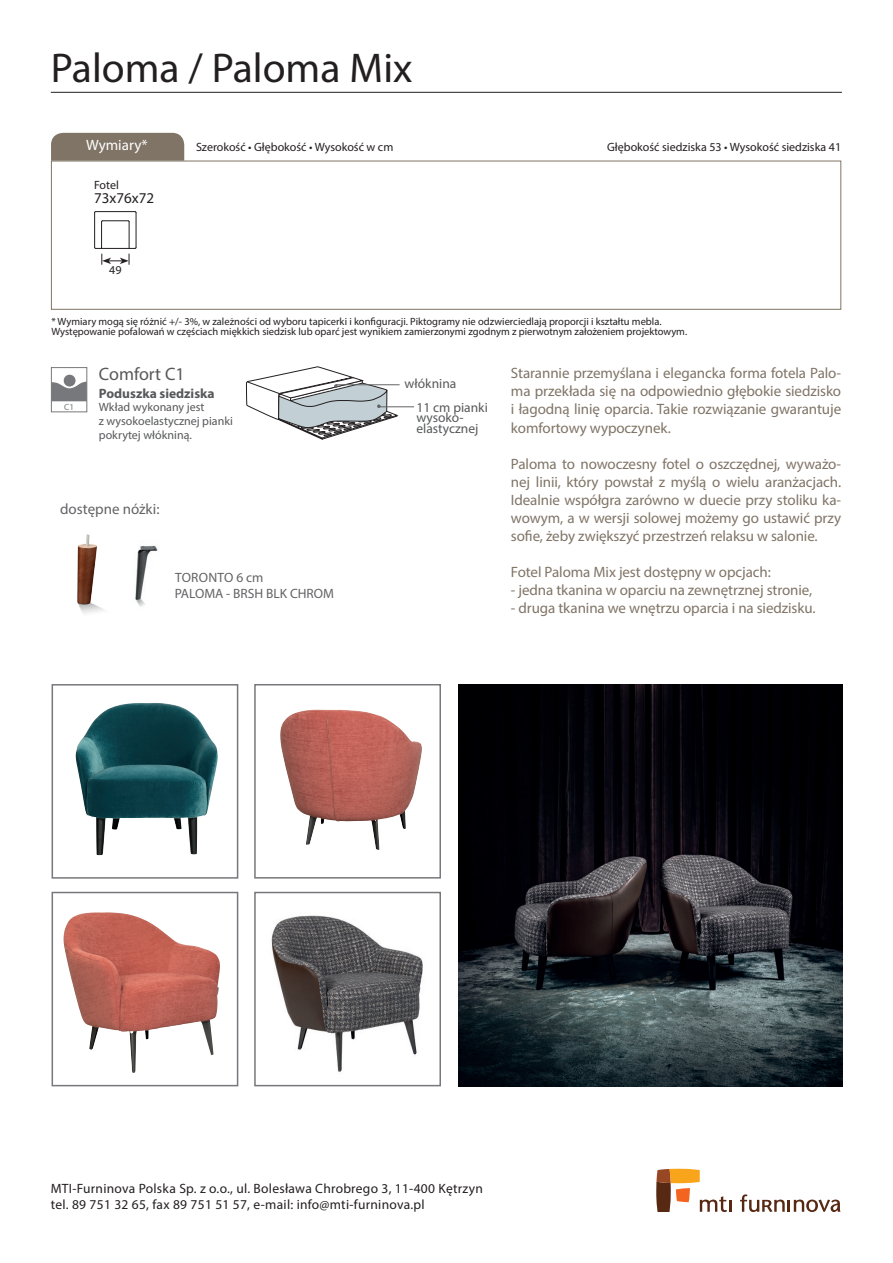
<style>
.page{position:relative;width:893px;height:1263px;background:#fff}
.page>*{position:absolute;margin:0;border:0;box-sizing:border-box;transform-origin:0 0}
.t1{font:41.7px "Myriad Pro";color:#231f20}
.t2{font:18px "Myriad Pro";color:#57585a}
.t3{font:15px/18px "Myriad Pro";letter-spacing:-.005em;color:#807466;text-align:justify}
.t4{font:15px "Myriad Pro";color:#636366}
.t5{font:15px "Myriad Pro";color:#fff}
.t6{font:15px "Myriad Pro";color:#231f20}
.t7{font:13.5px/16.2px "Myriad Pro";letter-spacing:.02em;color:#231f20}
.t8{font:13.5px/23.7px "Myriad Pro";color:#57585a}
.t9{font:13.5px/16.2px "Myriad Pro";color:#636366}
.t10{font:700 13.5px "Myriad Pro";color:#57585a}
.t11{font:12px "Myriad Pro";color:#231f20}
.t12{font:12px/13.6px "Myriad Pro";color:#57585a}
.t13{font:10.5px/10.5px "Myriad Pro";color:#231f20}
.t14{font:9px "Myriad Pro";color:#76787b}
</style>
<div class="page">
<hr style="left:51px;top:92px;width:791px;height:1px;background:#231f20">
<div style="left:51px;top:133px;width:133px;height:28px;background:#807466"></div>
<svg style="left:656px;top:1169px;width:76px;height:43px"></svg>
<svg style="left:740px;top:1194px;width:100px;height:18px"></svg>
<div style="left:51px;top:161px;width:790px;height:149px;border:1px solid #807466"></div>
<img style="left:76px;top:703px;width:142px;height:152px">
<div style="left:52px;top:684px;width:186px;height:195px;border:2px solid #76787b"></div>
<img style="left:280px;top:709px;width:142px;height:141px">
<div style="left:254px;top:684px;width:187px;height:194px;border:2px solid #76787b"></div>
<img style="left:64px;top:912px;width:150px;height:161px">
<div style="left:52px;top:892px;width:186px;height:194px;border:2px solid #76787b"></div>
<img style="left:271px;top:915px;width:152px;height:157px">
<div style="left:254px;top:892px;width:187px;height:194px;border:2px solid #76787b"></div>
<div style="left:51px;top:367px;width:36px;height:45px;border:1px solid #76787b"></div>
<svg style="left:51px;top:374px;width:36px;height:27px"></svg>
<hr style="left:379px;top:406px;width:35px;height:1px;background:#636366">
<hr style="left:336px;top:384px;width:64px;height:1px;background:#636366">
<svg style="left:246px;top:366px;width:152px;height:74px"></svg>
<hr style="left:96px;top:211px;width:39px;height:1px;background:#231f20">
<hr style="left:136px;top:212px;width:1px;height:36px;background:#231f20">
<hr style="left:94px;top:212px;width:1px;height:36px;background:#231f20">
<svg style="left:94px;top:220px;width:43px;height:45px"></svg>
<img style="left:135px;top:545px;width:23px;height:62px">
<img style="left:77px;top:534px;width:27px;height:80px">
<img style="left:458px;top:685px;width:385px;height:401px">
<h1 class="t1" style="left:51px;top:43px;width:363px">Paloma / Paloma Mix</h1>
<p class="t5" style="left:86px;top:136px;width:63px">Wymiary*</p>
<p class="t11" style="left:196px;top:140px;width:199px">Szerokość • Głębokość • Wysokość w cm</p>
<p class="t11" style="left:607px;top:140px;width:235px">Głębokość siedziska 53 • Wysokość siedziska 41</p>
<p class="t11" style="left:94px;top:177px;width:26px">Fotel</p>
<p class="t6" style="left:94px;top:189px;width:62px">73x76x72</p>
<p class="t11" style="left:109px;top:262px;width:14px">49</p>
<p class="t13" style="left:51px;top:316px;width:637px">* Wymiary mogą się różnić +/- 3%, w zależności od wyboru tapicerki i konfiguracji. Piktogramy nie odzwierciedlają proporcji i kształtu mebla.<br>Występowanie pofalowań w częściach miękkich siedzisk lub oparć jest wynikiem zamierzonymi zgodnym z pierwotnym założeniem projektowym.</p>
<p class="t14" style="left:64px;top:402px;width:11px">C1</p>
<p class="t2" style="left:99px;top:363px;width:87px">Comfort C1</p>
<p class="t10" style="left:99px;top:384px;width:117px">Poduszka siedziska</p>
<p class="t12" style="left:99px;top:400px;width:136px">Wkład wykonany jest<br>z wysokoelastycznej pianki pokrytej włókniną.</p>
<p class="t4" style="left:60px;top:500px;width:101px">dostępne nóżki:</p>
<p class="t9" style="left:175px;top:569px;width:161px">TORONTO 6 cm<br>PALOMA - BRSH BLK CHROM</p>
<p class="t8" style="left:416px;top:371px;width:73px;text-indent:-12px">włóknina<br>11 cm pianki</p>
<p class="t8" style="left:416px;top:412px;width:63px;line-height:10.5px">wysoko&shy;elastycznej</p>
<p class="t3" style="left:511px;top:364px;width:332px">Starannie przemyślana i elegancka forma fotela Palo&shy;ma przekłada się na odpowiednio głębokie siedzisko i łagodną linię oparcia. Takie rozwiązanie gwarantuje komfortowy wypoczynek.</p>
<p class="t3" style="left:511px;top:454px;width:332px">Paloma to nowoczesny fotel o oszczędnej, wyważo&shy;nej linii, który powstał z myślą o wielu aranżacjach.<br>Idealnie współgra zarówno w duecie przy stoliku ka&shy;wowym, a w wersji solowej możemy go ustawić przy sofie, żeby zwiększyć przestrzeń relaksu w salonie.</p>
<p class="t3" style="left:511px;top:562px;width:261px">Fotel Paloma Mix jest dostępny w opcjach:</p>
<p class="t3" style="left:511px;top:580px;width:303px">- jedna tkanina w oparciu na zewnętrznej stronie,</p>
<p class="t3" style="left:511px;top:598px;width:306px">- druga tkanina we wnętrzu oparcia i na siedzisku.</p>
<p class="t7" style="left:51px;top:1180px;width:434px">MTI-Furninova Polska Sp. z o.o., ul. Bolesława Chrobrego 3, 11-400 Kętrzyn tel. 89 751 32 65, fax 89 751 51 57, e-mail: info@mti-furninova.pl</p>
</div>
